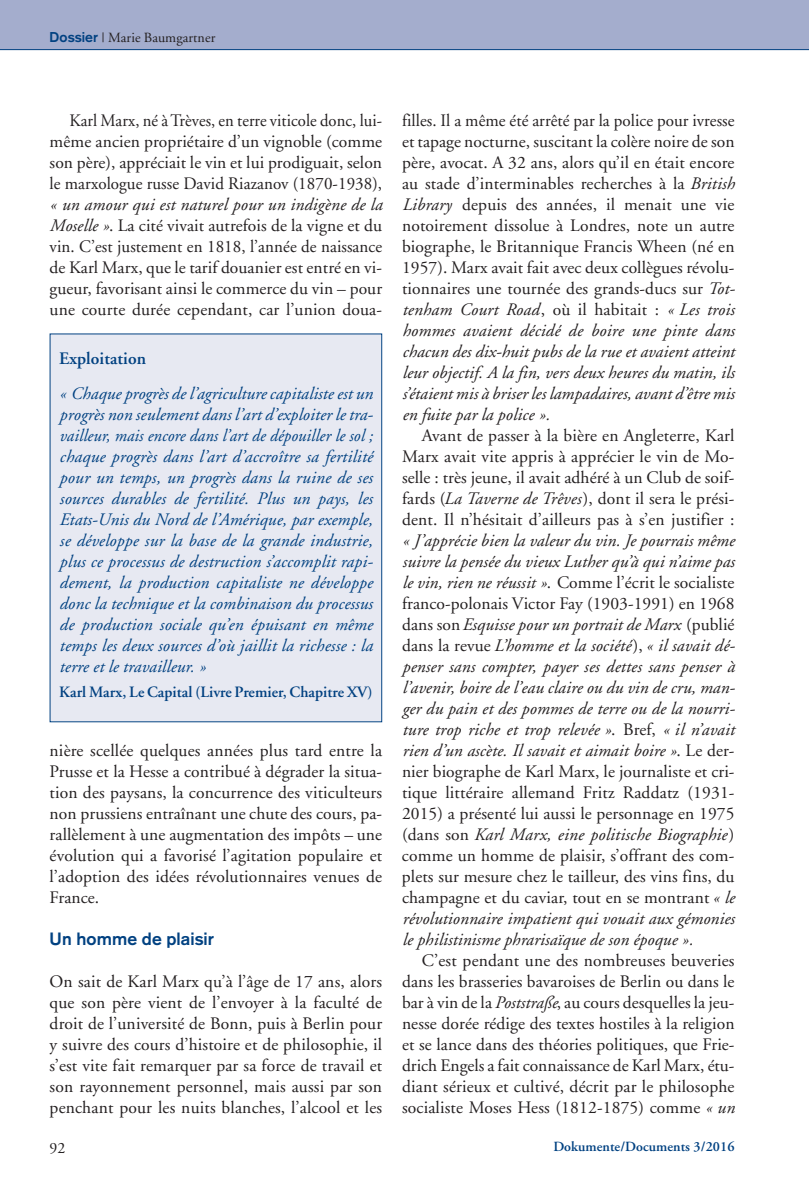
<style>
.page{position:relative;width:809px;height:1191px;background:#fff}
.page>*{position:absolute;margin:0;border:0;box-sizing:border-box;transform-origin:0 0}
.t1{font:17.5px/21px "Adobe Garamond";letter-spacing:.01em;color:#231f20;text-align:justify}
.t2{font:italic 17.5px/21px "Adobe Garamond";letter-spacing:.005em;color:#231f20;text-align:justify}
.t3{font:italic 17.5px/21px "Adobe Garamond";letter-spacing:.01em;color:#014181;text-align:justify}
.t4{font:17.5px/21px "Adobe Garamond";letter-spacing:.01em;color:#231f20;text-align:justify;scale:.95 1}
.t5{font:700 17.5px "Akzidenz Grotesk";letter-spacing:.005em;color:#014181}
.t6{font:600 17.5px "Adobe Garamond";letter-spacing:.005em;color:#014181}
.t7{font:600 15.75px "Adobe Garamond";letter-spacing:.005em;color:#014181}
.t8{font:15.75px "Adobe Garamond";color:#231f20}
.t9{font:600 14px "Adobe Garamond";letter-spacing:.005em;color:#014181}
.t10{font:14px "Adobe Garamond";letter-spacing:.005em;color:#231f20}
.s1{font-family:"Akzidenz Grotesk";font-weight:700;color:#014181}
.s2{font-style:italic}
.s3{font-style:normal}
</style>
<div class="page">
<div style="left:0;top:0;width:809px;height:50px;background:#a4adcd"></div>
<hr style="left:0;top:49px;width:809px;height:1px;background:#014181">
<div style="left:50px;top:334px;width:331px;height:387px;background:#e7e9f2"></div>
<p class="t10" style="left:50px;top:32px;width:167px"><span class="s1">Dossier</span> | Marie Baumgartner</p>
<p class="t4" style="left:50px;top:111px;width:351px;text-indent:20px">Karl Marx, né àTrèves, en terre viticole donc, lui&shy;même ancien propriétaire d’un vignoble (comme son père), appréciait le vin et lui prodiguait, selon le marxologue russe David Riazanov (1870-1938),</p>
<p class="t1" style="left:50px;top:195px;width:334px"><span class="s2">« un amour qui est naturel pour un indigène de la Moselle »</span>. La cité vivait autrefois de la vigne et du vin. C’est justement en 1818, l’année de naissance de Karl Marx, que le tarif douanier est entré en vi&shy;gueur, favorisant ainsi le commerce du vin – pour une courte durée cependant, car l’union doua-</p>
<p class="t6" style="left:59px;top:351px;width:88px">Exploitation</p>
<p class="t3" style="left:59px;top:385px;width:315px">« Chaque progrès de l’agriculture capitaliste est un progrès non seulement dans l’art d’exploiter le tra&shy;vailleur, mais encore dans l’art de dépouiller le sol ; chaque progrès dans l’art d’accroître sa fertilité pour un temps, un progrès dans la ruine de ses sources durables de fertilité. Plus un pays, les Etats-Unis du Nord de l’Amérique, par exemple, se développe sur la base de la grande industrie, plus ce processus de destruction s’accomplit rapi&shy;dement, la production capitaliste ne développe donc la technique et la combinaison du processus de production sociale qu’en épuisant en même temps les deux sources d’où jaillit la richesse : la terre et le travailleur. »</p>
<p class="t7" style="left:59px;top:685px;width:315px">Karl Marx, Le Capital (Livre Premier, Chapitre XV)</p>
<p class="t1" style="left:50px;top:741px;width:334px">nière scellée quelques années plus tard entre la Prusse et la Hesse a contribué à dégrader la situa&shy;tion des paysans, la concurrence des viticulteurs non prussiens entraînant une chute des cours, pa&shy;rallèlement à une augmentation des impôts – une évolution qui a favorisé l’agitation populaire et l’adoption des idées révolutionnaires venues de France.</p>
<p class="t5" style="left:50px;top:933px;width:166px">Un homme de plaisir</p>
<p class="t1" style="left:50px;top:972px;width:334px">On sait de Karl Marx qu’à l’âge de 17 ans, alors que son père vient de l’envoyer à la faculté de droit de l’université de Bonn, puis à Berlin pour y suivre des cours d’histoire et de philosophie, il s’est vite fait remarquer par sa force de travail et son rayonnement personnel, mais aussi par son penchant pour les nuits blanches, l’alcool et les</p>
<p class="t1" style="left:402px;top:111px;width:335px">filles. Il a même été arrêté par la police pour ivresse et tapage nocturne, suscitant la colère noire de son père, avocat. A 32 ans, alors qu’il en était encore au stade d’interminables recherches à la <span class="s2">British Library</span> depuis des années, il menait une vie notoirement dissolue à Londres, note un autre biographe, le Britannique Francis Wheen (né en 1957). Marx avait fait avec deux collègues révolu&shy;tionnaires une tournée des grands-ducs sur <span class="s2">Tot&shy;tenham Court Road</span>, où il habitait : <span class="s2">« Les trois hommes avaient décidé de boire une pinte dans chacun des dix-huit pubs de la rue et avaient atteint leur objectif. A la fin, vers deux heures du matin, ils s’étaient mis à briser les lampadaires, avant d’être mis en fuite par la police ».</span></p>
<p class="t1" style="left:402px;top:426px;width:334px;text-indent:20px">Avant de passer à la bière en Angleterre, Karl Marx avait vite appris à apprécier le vin de Mo&shy;selle : très jeune, il avait adhéré à un Club de soif&shy;fards (<span class="s2">La Taverne de Trêves</span>), dont il sera le prési&shy;dent. Il n’hésitait d’ailleurs pas à s’en justifier :</p>
<p class="t2" style="left:402px;top:532px;width:335px">« J’apprécie bien la valeur du vin. Je pourrais même suivre la pensée du vieux Luther qu’à qui n’aime pas le vin, rien ne réussit »<span class="s3">. Comme l’écrit le socialiste franco-polonais Victor Fay (1903-1991) en 1968 dans son</span>Esquisse pour un portrait de Marx <span class="s3">(publié dans la revue</span> L’homme et la société<span class="s3">),</span> « il savait dé&shy;penser sans compter, payer ses dettes sans penser à l’avenir, boire de l’eau claire ou du vin de cru, man&shy;ger du pain et des pommes de terre ou de la nourri&shy;ture trop riche et trop relevée »<span class="s3">. Bref,</span> « il n’avait rien d’un ascète. Il savait et aimait boire »<span class="s3">. Le der&shy;nier biographe de Karl Marx, le journaliste et cri&shy;tique littéraire allemand Fritz Raddatz (1931- 2015) a présenté lui aussi le personnage en 1975 (dans son</span> Karl Marx, eine politische Biographie<span class="s3">) comme un homme de plaisir, s’offrant des com&shy;plets sur mesure chez le tailleur, des vins fins, du champagne et du caviar, tout en se montrant</span> « le révolutionnaire impatient qui vouait aux gémonies le philistinisme phrarisaïque de son époque ».</p>
<p class="t1" style="left:402px;top:951px;width:334px;text-indent:20px">C’est pendant une des nombreuses beuveries dans les brasseries bavaroises de Berlin ou dans le bar à vin de la<span class="s2">Poststraße</span>, au cours desquelles la jeu&shy;nesse dorée rédige des textes hostiles à la religion et se lance dans des théories politiques, que Frie&shy;drich Engels a fait connaissance de Karl Marx, étu&shy;diant sérieux et cultivé, décrit par le philosophe socialiste Moses Hess (1812-1875) comme <span class="s2">« un</span></p>
<p class="t8" style="left:50px;top:1141px;width:17px">92</p>
<p class="t9" style="left:553px;top:1141px;width:183px">Dokumente/Documents 3/2016</p>
</div>
